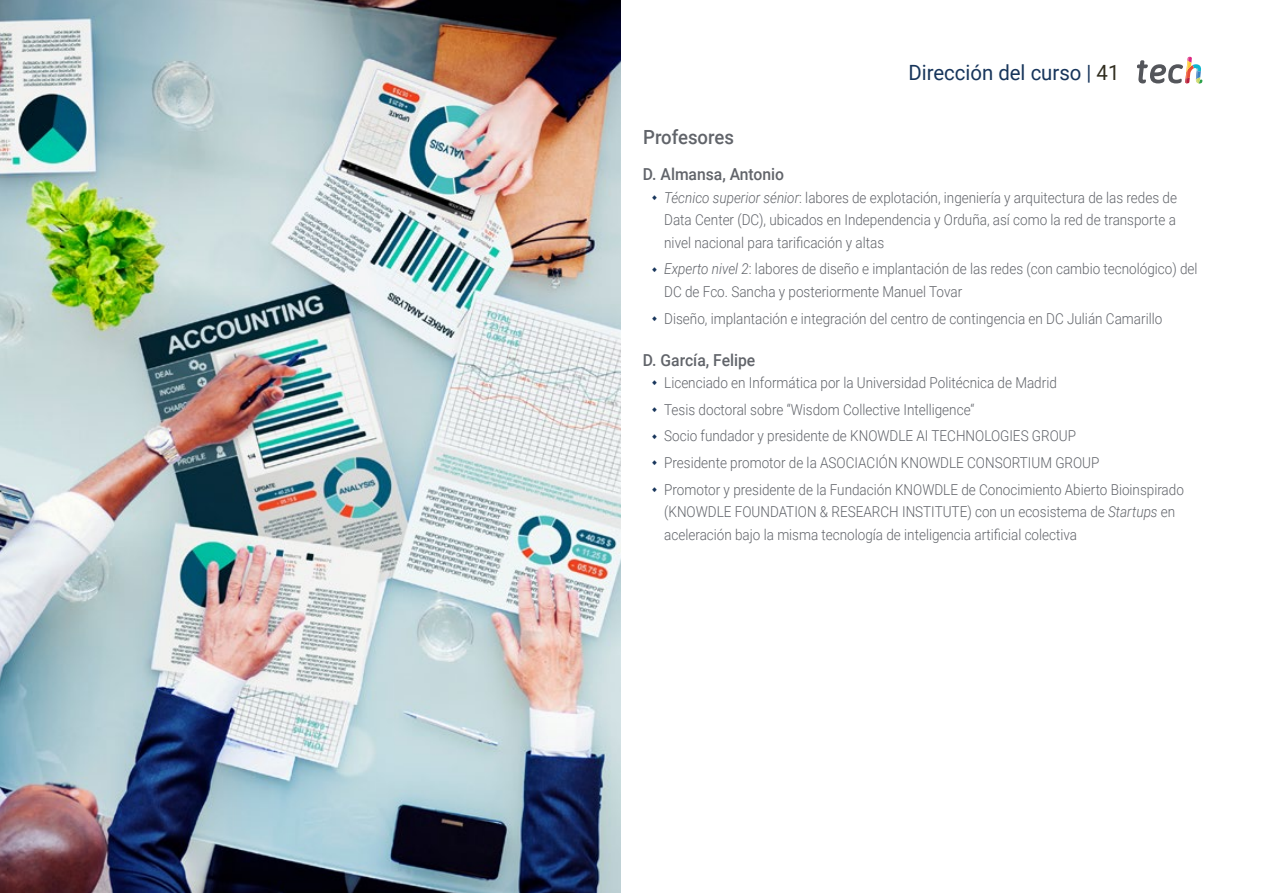
<style>
.page{position:relative;width:1263px;height:893px;background:#fff}
.page>*{position:absolute;margin:0;border:0;box-sizing:border-box;transform-origin:0 0}
.t1{font:21px "Roboto";color:#17355b}
.t2{font:500 19.5px "Roboto";color:#61646a;scale:.95 1}
.t3{font:500 16.5px "Roboto";color:#61646a;scale:.95 1}
.t4{font:300 15px/22.5px "Roboto";color:#61646a;scale:.9 1}
.s1{color:#312e20}
.s2{font-style:italic}
</style>
<div class="page">
<svg style="left:1137px;top:57px;width:65px;height:27px"></svg>
<img style="left:0;top:0;width:621px;height:893px">
<h1 class="t1" style="left:908px;top:57px;width:213px">Dirección del curso | <span class="s1">41</span></h1>
<h2 class="t2" style="left:643px;top:124px;width:97px">Profesores</h2>
<p class="t3" style="left:643px;top:163px;width:150px">D. Almansa, Antonio</p>
<p class="t4" style="left:664px;top:186px;width:571px;text-align:justify"><span class="s2">Técnico superior sénior</span>: labores de explotación, ingeniería y arquitectura de las redes de Data Center (DC), ubicados en Independencia y Orduña, así como la red de transporte a nivel nacional para tarificación y altas</p>
<p class="t4" style="left:664px;top:257px;width:594px"><span class="s2">Experto nivel 2</span>: labores de diseño e implantación de las redes (con cambio tecnológico) del<br>DC de Fco. Sancha y posteriormente Manuel Tovar</p>
<p class="t4" style="left:664px;top:307px;width:555px">Diseño, implantación e integración del centro de contingencia en DC Julián Camarillo</p>
<p class="t3" style="left:643px;top:348px;width:120px">D. García, Felipe</p>
<p class="t4" style="left:664px;top:369px;width:579px;line-height:26.7px">Licenciado en Informática por la Universidad Politécnica de Madrid<br>Tesis doctoral sobre “Wisdom Collective Intelligence“<br>Socio fundador y presidente de KNOWDLE AI TECHNOLOGIES GROUP<br>Presidente promotor de la ASOCIACIÓN KNOWDLE CONSORTIUM GROUP<br>Promotor y presidente de la Fundación KNOWDLE de Conocimiento Abierto Bioinspirado</p>
<p class="t4" style="left:664px;top:500px;width:569px">(KNOWDLE FOUNDATION &amp; RESEARCH INSTITUTE) con un ecosistema de <span class="s2">Startups</span> en aceleración bajo la misma tecnología de inteligencia artificial colectiva</p>
</div>
